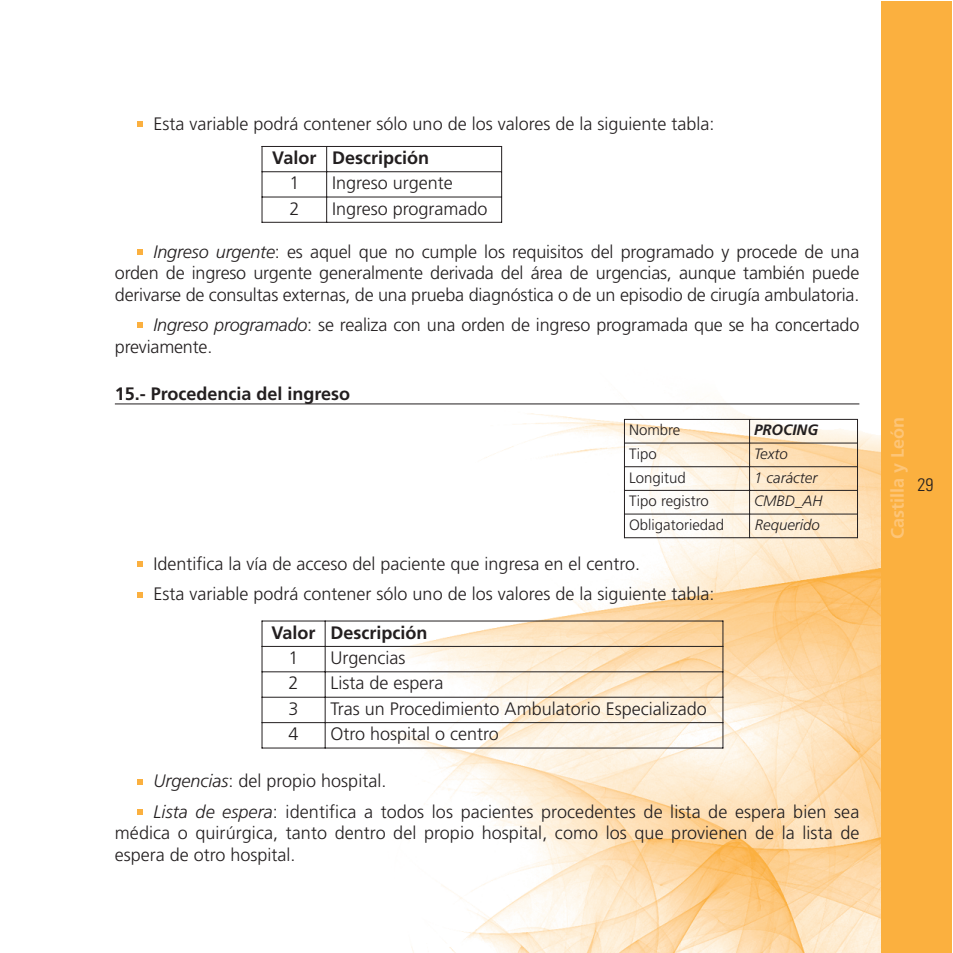
<style>
.page{position:relative;width:953px;height:953px;background:#fff}
.page>*{position:absolute;margin:0;border:0;box-sizing:border-box;transform-origin:0 0}
.t1{font:300 18px/21.6px "Frutiger";color:#231f20}
.t2{font:700 18px "Frutiger";color:#231f20}
.t3{font:700 18px "Frutiger";color:#fdc578}
.t4{font:300 condensed 18px "Univers";color:#231f20}
.t5{font:300 15px "Frutiger";color:#231f20}
.t6{font:italic 300 15px "Frutiger";color:#231f20}
.t7{font:italic 700 15px "Frutiger";color:#231f20}
.s1{font-style:italic}
</style>
<div class="page">
<img style="left:376px;top:403px;width:504px;height:549px">
<div style="left:880px;top:1px;width:71px;height:951px;background:#fbb03f"></div>
<hr style="left:115px;top:403px;width:744px;height:1px;background:#231f20">
<svg style="left:138px;top:809px;width:5px;height:5px"></svg>
<svg style="left:138px;top:779px;width:5px;height:5px"></svg>
<svg style="left:138px;top:592px;width:5px;height:5px"></svg>
<svg style="left:138px;top:561px;width:5px;height:6px"></svg>
<svg style="left:138px;top:322px;width:5px;height:6px"></svg>
<svg style="left:138px;top:249px;width:5px;height:6px"></svg>
<svg style="left:138px;top:121px;width:5px;height:6px"></svg>
<hr style="left:261px;top:146px;width:1px;height:77px;background:#231f20">
<hr style="left:326px;top:146px;width:1px;height:77px;background:#231f20">
<hr style="left:501px;top:146px;width:1px;height:77px;background:#231f20">
<hr style="left:261px;top:146px;width:241px;height:1px;background:#231f20">
<hr style="left:261px;top:171px;width:241px;height:1px;background:#231f20">
<hr style="left:261px;top:197px;width:241px;height:1px;background:#231f20">
<hr style="left:261px;top:222px;width:241px;height:1px;background:#231f20">
<hr style="left:624px;top:419px;width:1px;height:119px;background:#231f20">
<hr style="left:749px;top:419px;width:1px;height:119px;background:#231f20">
<hr style="left:857px;top:419px;width:1px;height:119px;background:#231f20">
<hr style="left:624px;top:419px;width:233px;height:1px;background:#231f20">
<hr style="left:624px;top:442px;width:233px;height:1px;background:#231f20">
<hr style="left:624px;top:466px;width:233px;height:1px;background:#231f20">
<hr style="left:624px;top:490px;width:233px;height:1px;background:#231f20">
<hr style="left:624px;top:513px;width:233px;height:1px;background:#231f20">
<hr style="left:624px;top:537px;width:233px;height:1px;background:#231f20">
<hr style="left:261px;top:620px;width:1px;height:128px;background:#231f20">
<hr style="left:325px;top:620px;width:1px;height:128px;background:#231f20">
<hr style="left:722px;top:620px;width:1px;height:128px;background:#231f20">
<hr style="left:261px;top:620px;width:462px;height:1px;background:#231f20">
<hr style="left:261px;top:646px;width:462px;height:1px;background:#231f20">
<hr style="left:261px;top:671px;width:462px;height:1px;background:#231f20">
<hr style="left:261px;top:696px;width:462px;height:1px;background:#231f20">
<hr style="left:261px;top:722px;width:462px;height:1px;background:#231f20">
<hr style="left:261px;top:747px;width:462px;height:1px;background:#231f20">
<p class="t1" style="left:153px;top:114px;width:562px">Esta variable podrá contener sólo uno de los valores de la siguiente tabla:</p>
<p class="t2" style="left:272px;top:150px;width:158px">Valor Descripción</p>
<p class="t1" style="left:289px;top:173px;width:12px">1</p>
<p class="t1" style="left:332px;top:173px;width:122px">Ingreso urgente</p>
<p class="t1" style="left:289px;top:199px;width:12px">2</p>
<p class="t1" style="left:332px;top:199px;width:157px">Ingreso programado</p>
<p class="t1" style="left:115px;top:242px;width:746px;text-align:justify;text-indent:39px"><span class="s1">Ingreso urgente</span>: es aquel que no cumple los requisitos del programado y procede de una orden de ingreso urgente generalmente derivada del área de urgencias, aunque también puede derivarse de consultas externas, de una prueba diagnóstica o de un episodio de cirugía ambulatoria.</p>
<p class="t1" style="left:115px;top:315px;width:746px;text-indent:39px"><span class="s1">Ingreso programado</span>: se realiza con una orden de ingreso programada que se ha concertado previamente.</p>
<p class="t2" style="left:115px;top:386px;width:237px">15.- Procedencia del ingreso</p>
<p class="t5" style="left:629px;top:424px;width:53px">Nombre</p>
<p class="t7" style="left:754px;top:424px;width:66px">PROCING</p>
<p class="t5" style="left:629px;top:447px;width:29px">Tipo</p>
<p class="t6" style="left:754px;top:447px;width:35px">Texto</p>
<p class="t5" style="left:629px;top:471px;width:58px">Longitud</p>
<p class="t6" style="left:754px;top:471px;width:65px">1 carácter</p>
<p class="t5" style="left:629px;top:495px;width:81px">Tipo registro</p>
<p class="t6" style="left:754px;top:495px;width:70px">CMBD_AH</p>
<p class="t5" style="left:629px;top:518px;width:96px">Obligatoriedad</p>
<p class="t6" style="left:755px;top:519px;width:67px">Requerido</p>
<p class="t1" style="left:153px;top:550px;width:562px;line-height:30.2px">Identifica la vía de acceso del paciente que ingresa en el centro.<br>Esta variable podrá contener sólo uno de los valores de la siguiente tabla:</p>
<p class="t2" style="left:271px;top:625px;width:157px">Valor Descripción</p>
<p class="t1" style="left:288px;top:648px;width:12px">1</p>
<p class="t1" style="left:330px;top:648px;width:76px">Urgencias</p>
<p class="t1" style="left:288px;top:673px;width:12px">2</p>
<p class="t1" style="left:330px;top:673px;width:114px">Lista de espera</p>
<p class="t1" style="left:288px;top:699px;width:12px">3</p>
<p class="t1" style="left:330px;top:699px;width:377px">Tras un Procedimiento Ambulatorio Especializado</p>
<p class="t1" style="left:288px;top:724px;width:12px">4</p>
<p class="t1" style="left:330px;top:724px;width:170px">Otro hospital o centro</p>
<p class="t1" style="left:153px;top:767px;width:707px;line-height:30.2px"><span class="s1">Urgencias</span>: del propio hospital.<br><span class="s1">Lista de espera</span>: identifica a todos los pacientes procedentes de lista de espera bien sea</p>
<p class="t1" style="left:115px;top:823px;width:746px">médica o quirúrgica, tanto dentro del propio hospital, como los que provienen de la lista de espera de otro hospital.</p>
<p class="t3" style="left:890px;top:539px;width:124px;rotate:-90deg">Castilla y León</p>
<p class="t4" style="left:917px;top:477px;width:17px">29</p>
</div>
